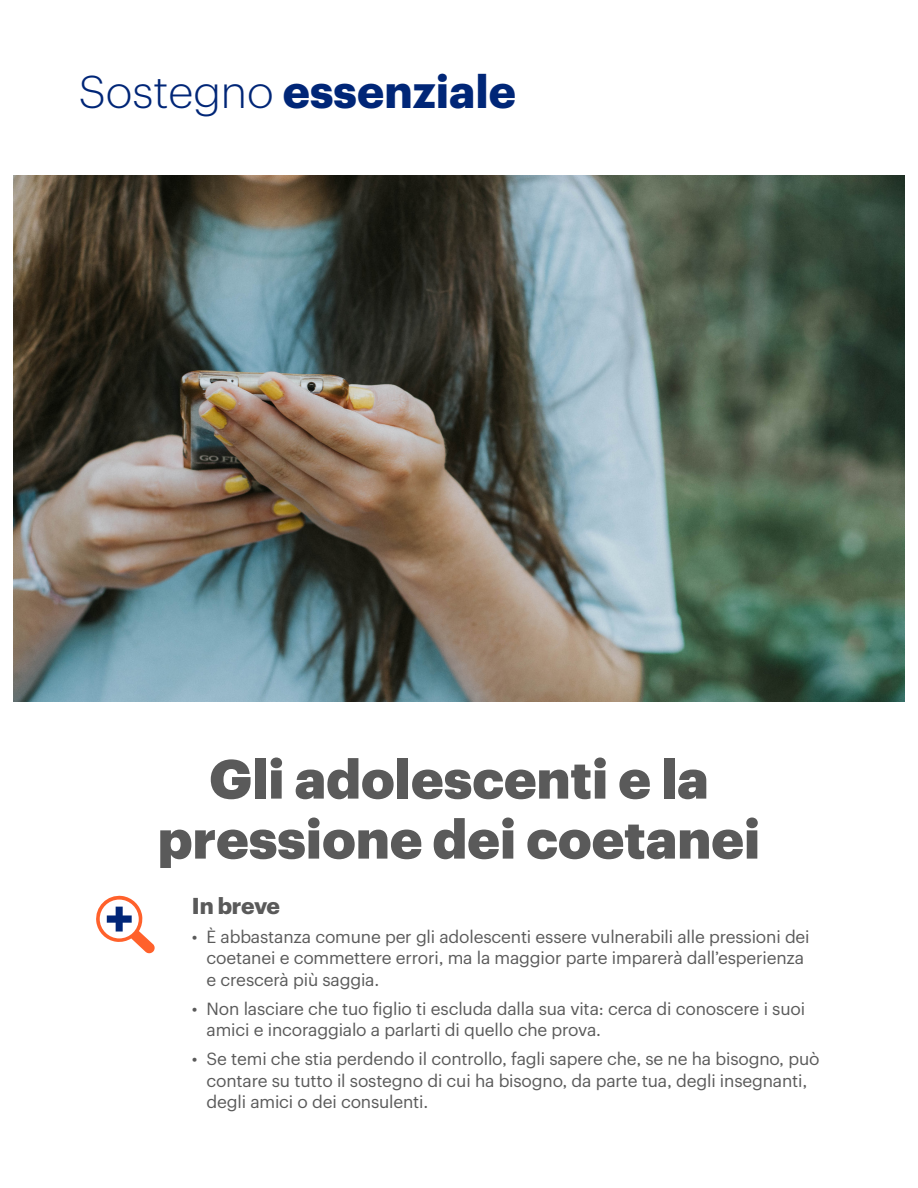
<style>
.page{position:relative;width:918px;height:1188px;background:#fff}
.page>*{position:absolute;margin:0;border:0;box-sizing:border-box;transform-origin:0 0}
.Headline{font:900 54px/60px "Graphik UHG";color:#5a5a5a;text-align:center}
.t1{font:700 45.3px "Graphik";color:#002677}
.Section_Subhead{font:700 22.5px "Graphik UHG";letter-spacing:-.015em;color:#5a5a5a}
.t2{font:17.25px/21.8px "Graphik UHG";letter-spacing:-.01em;color:#5a5a5a}
.s1{font-weight:300;font-size:45px}
</style>
<div class="page">
<img style="left:14px;top:176px;width:890px;height:526px">
<svg style="left:96px;top:895px;width:59px;height:59px"></svg>
<h2 class="t1" style="left:79px;top:56px;width:438px"><span class="s1">Sostegno</span> essenziale</h2>
<p class="Headline" style="left:158px;top:744px;width:604px">Gli adolescenti e la pressione dei coetanei</p>
<p class="Section_Subhead" style="left:192px;top:888px;width:90px">In breve</p>
<p class="t2" style="left:207px;top:924px;width:605px;text-indent:-15px">• È abbastanza comune per gli adolescenti essere vulnerabili alle pressioni dei coetanei e commettere errori, ma la maggior parte imparerà dall’esperienza e crescerà più saggia.</p>
<p class="t2" style="left:207px;top:996px;width:600px;text-indent:-15px">• Non lasciare che tuo figlio ti escluda dalla sua vita: cerca di conoscere i suoi amici e incoraggialo a parlarti di quello che prova.</p>
<p class="t2" style="left:207px;top:1046px;width:614px;text-indent:-15px">• Se temi che stia perdendo il controllo, fagli sapere che, se ne ha bisogno, può contare su tutto il sostegno di cui ha bisogno, da parte tua, degli insegnanti, degli amici o dei consulenti.</p>
</div>
